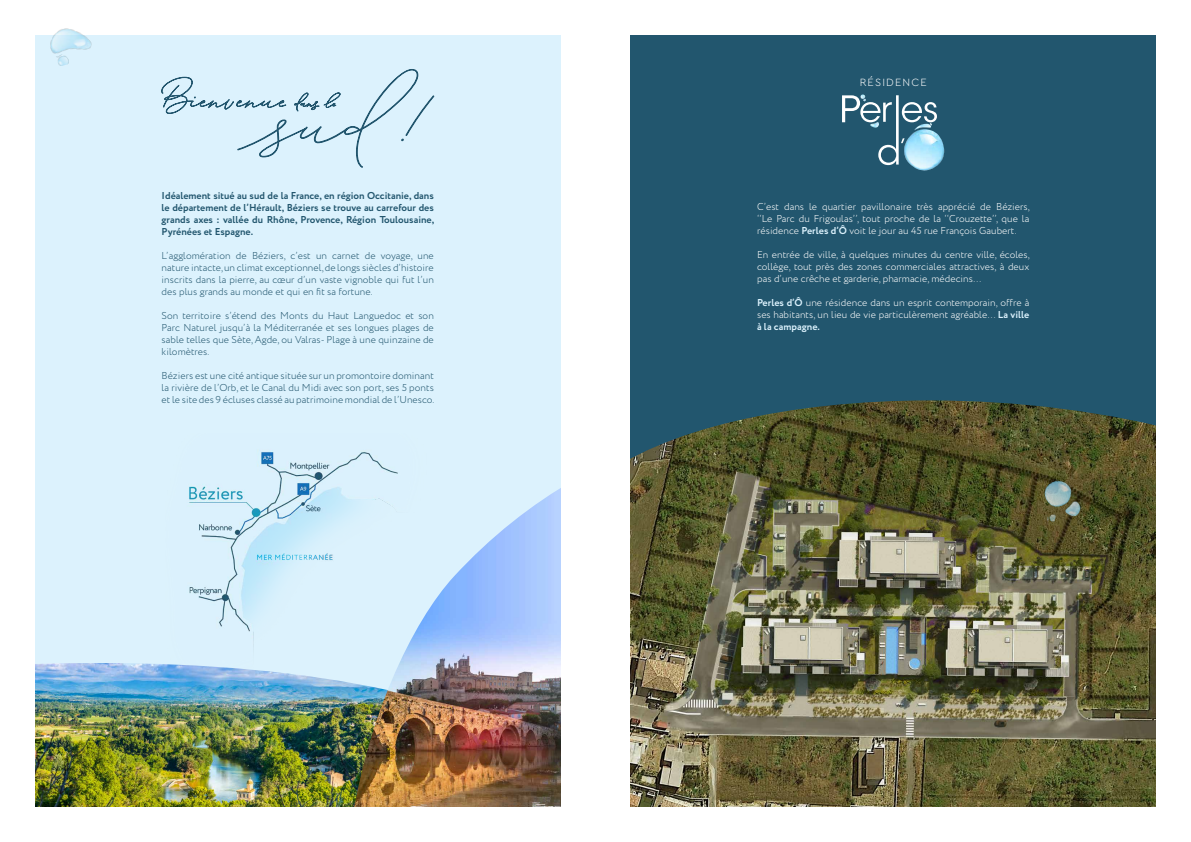
<style>
.page{position:relative;width:1191px;height:842px;background:#fff}
.page>*{position:absolute;margin:0;border:0;box-sizing:border-box;transform-origin:0 0}
.t1{font:300 11px "Cera Pro";letter-spacing:.11em;color:#fff}
.t2{font:300 10px/12px "Circe";letter-spacing:.005em;color:#22566e;text-align:justify}
.t3{font:300 10px/12px "Circe";letter-spacing:.005em;color:#fff;text-align:justify}
.t4{font:700 10px/12px "Circe";color:#22566e;text-align:justify}
.s1{font-weight:700;color:#dcf2fd}
</style>
<div class="page">
<div style="left:595px;top:14px;width:587px;height:457px;background:#22566e"></div>
<div style="left:34px;top:34px;width:527px;height:774px;background:#dcf2fd"></div>
<svg style="left:162px;top:69px;width:272px;height:98px"></svg>
<img style="left:189px;top:451px;width:209px;height:196px">
<img style="left:34px;top:663px;width:315px;height:145px">
<img style="left:349px;top:479px;width:212px;height:329px">
<img style="left:911px;top:133px;width:33px;height:38px">
<svg style="left:842px;top:94px;width:95px;height:71px"></svg>
<img style="left:629px;top:400px;width:528px;height:407px">
<div style="left:0;top:0;width:1191px;height:34px;background:#fff"></div>
<div style="left:1157px;top:0;width:34px;height:842px;background:#fff"></div>
<div style="left:561px;top:0;width:68px;height:842px;background:#fff"></div>
<img style="left:1030px;top:465px;width:68px;height:63px">
<img style="left:35px;top:28px;width:69px;height:25px">
<img style="left:54px;top:53px;width:15px;height:13px">
<p class="t4" style="left:162px;top:190px;width:274px">Idéalement situé au sud de la France, en région Occitanie, dans le département de l’Hérault, Béziers se trouve au carrefour des grands axes : vallée du Rhône, Provence, Région Toulousaine, Pyrénées et Espagne.</p>
<p class="t2" style="left:162px;top:249px;width:274px">L’agglomération de Béziers, c’est un carnet de voyage, une nature intacte, un climat exceptionnel, de longs siècles d’histoire inscrits dans la pierre, au cœur d’un vaste vignoble qui fut l’un des plus grands au monde et qui en fit sa fortune.</p>
<p class="t2" style="left:162px;top:309px;width:274px">Son territoire s’étend des Monts du Haut Languedoc et son Parc Naturel jusqu’à la Méditerranée et ses longues plages de sable telles que Sète, Agde, ou Valras- Plage à une quinzaine de kilomètres.</p>
<p class="t2" style="left:162px;top:369px;width:274px">Béziers est une cité antique située sur un promontoire dominant la rivière de l’Orb, et le Canal du Midi avec son port, ses 5 ponts et le site des 9 écluses classé au patrimoine mondial de l’Unesco.</p>
<p class="t1" style="left:859px;top:75px;width:69px">RÉSIDENCE</p>
<p class="t3" style="left:757px;top:201px;width:274px">C’est dans le quartier pavillonaire très apprécié de Béziers, ‘‘Le Parc du Frigoulas’’, tout proche de la ‘‘Crouzette’’, que la résidence <span class="s1">Perles d’Ô</span> voit le jour au 45 rue François Gaubert.</p>
<p class="t3" style="left:757px;top:249px;width:274px">En entrée de ville, à quelques minutes du centre ville, écoles, collège, tout près des zones commerciales attractives, à deux pas d’une crêche et garderie, pharmacie, médecins…</p>
<p class="t3" style="left:757px;top:297px;width:274px"><span class="s1">Perles d’Ô</span> une résidence dans un esprit contemporain, offre à ses habitants, un lieu de vie particulèrement agréable… <span class="s1">La ville à la campagne.</span></p>
</div>
